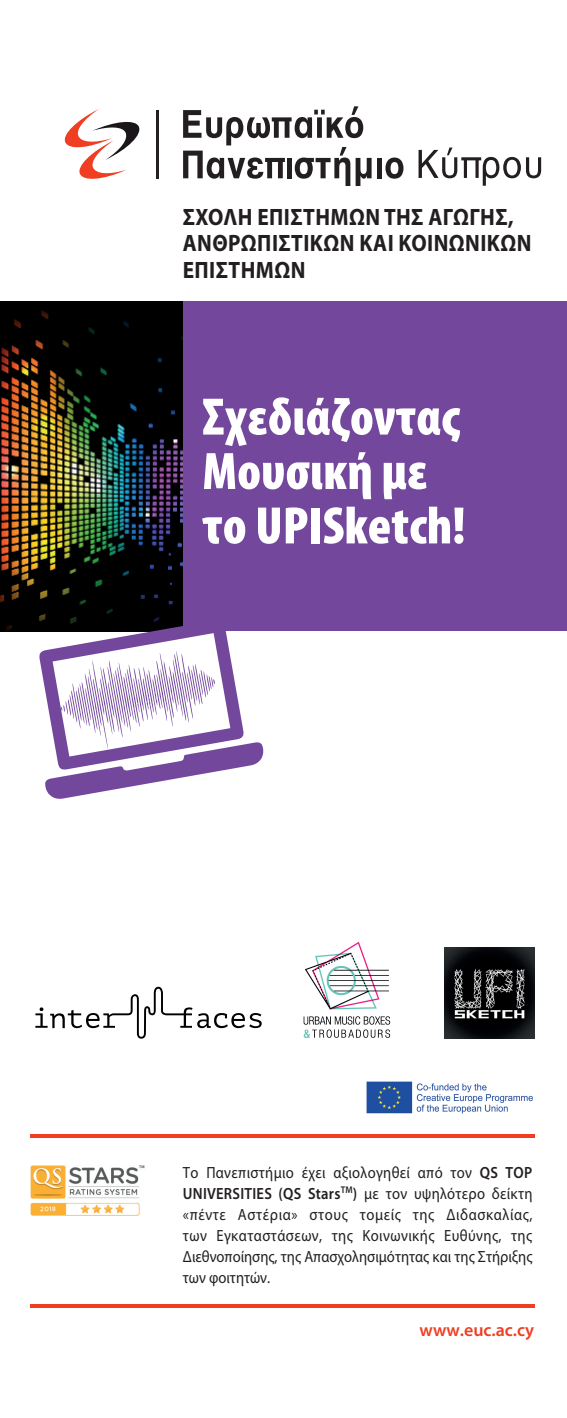
<style>
.page{position:relative;width:567px;height:1418px;background:#fff}
.page>*{position:absolute;margin:0;border:0;box-sizing:border-box;transform-origin:0 0}
.t1{font:900 condensed 53.12px/54.4px "Myriad Pro";color:#fff}
.t2{font:700 23.75px/26.2px "Myriad Pro";letter-spacing:.02em;color:#231f20;scale:.9 1}
.t3{font:600 17.94px "Myriad Pro";color:#ef3e22}
.t4{font:16.25px/21.1px "Myriad Pro";color:#231f20;text-align:justify;scale:.9 1}
.s1{font-weight:600}
</style>
<div class="page">
<div style="left:85px;top:301px;width:482px;height:330px;background:#73479c"></div>
<img style="left:0;top:301px;width:182px;height:330px">
<hr style="left:31px;top:1134px;width:504px;height:3px;background:#ef3e22">
<img style="left:30px;top:1165px;width:115px;height:51px">
<hr style="left:31px;top:1304px;width:504px;height:3px;background:#ef3e22">
<img style="left:444px;top:947px;width:90px;height:91px">
<img style="left:303px;top:941px;width:88px;height:97px">
<img style="left:366px;top:1081px;width:167px;height:33px">
<svg style="left:35px;top:986px;width:227px;height:52px"></svg>
<svg style="left:39px;top:619px;width:225px;height:180px"></svg>
<svg style="left:183px;top:106px;width:189px;height:80px"></svg>
<hr style="left:377px;top:158px;width:4px;height:20px;background:#231f20">
<svg style="left:385px;top:157px;width:18px;height:22px"></svg>
<svg style="left:418px;top:147px;width:123px;height:39px"></svg>
<hr style="left:156px;top:110px;width:2px;height:69px;background:#231f20">
<svg style="left:64px;top:109px;width:76px;height:70px"></svg>
<h2 class="t2" style="left:183px;top:204px;width:389px">ΣΧΟΛΉ ΕΠΙΣΤΗΜΏΝ ΤΗΣ ΑΓΩΓΉΣ,<br>ΑΝΘΡΩΠΙΣΤΙΚΏΝ ΚΑΙ ΚΟΙΝΩΝΙΚΏΝ<br>ΕΠΙΣΤΗΜΏΝ</h2>
<h1 class="t1" style="left:202px;top:390px;width:265px">Σχεδιάζοντας<br>Μουσική με το UPISketch!</h1>
<p class="t4" style="left:183px;top:1161px;width:390px">Tο Πανεπιστήμιο έχει αξιολογηθεί από τoν <span class="s1">QS TOP UNIVERSITIES (QS Stars</span><sup>TM</sup><span class="s1">)</span> με τον υψηλότερο δείκτη «πέντε Αστέρια» στους τομείς της Διδασκαλίας, των Εγκαταστάσεων, της Κοινωνικής Ευθύνης, της Διεθνοποίησης, της Απασχολησιμότητας και της Στήριξης των φοιτητών.</p>
<p class="t3" style="left:420px;top:1319px;width:116px">www.euc.ac.cy</p>
</div>
